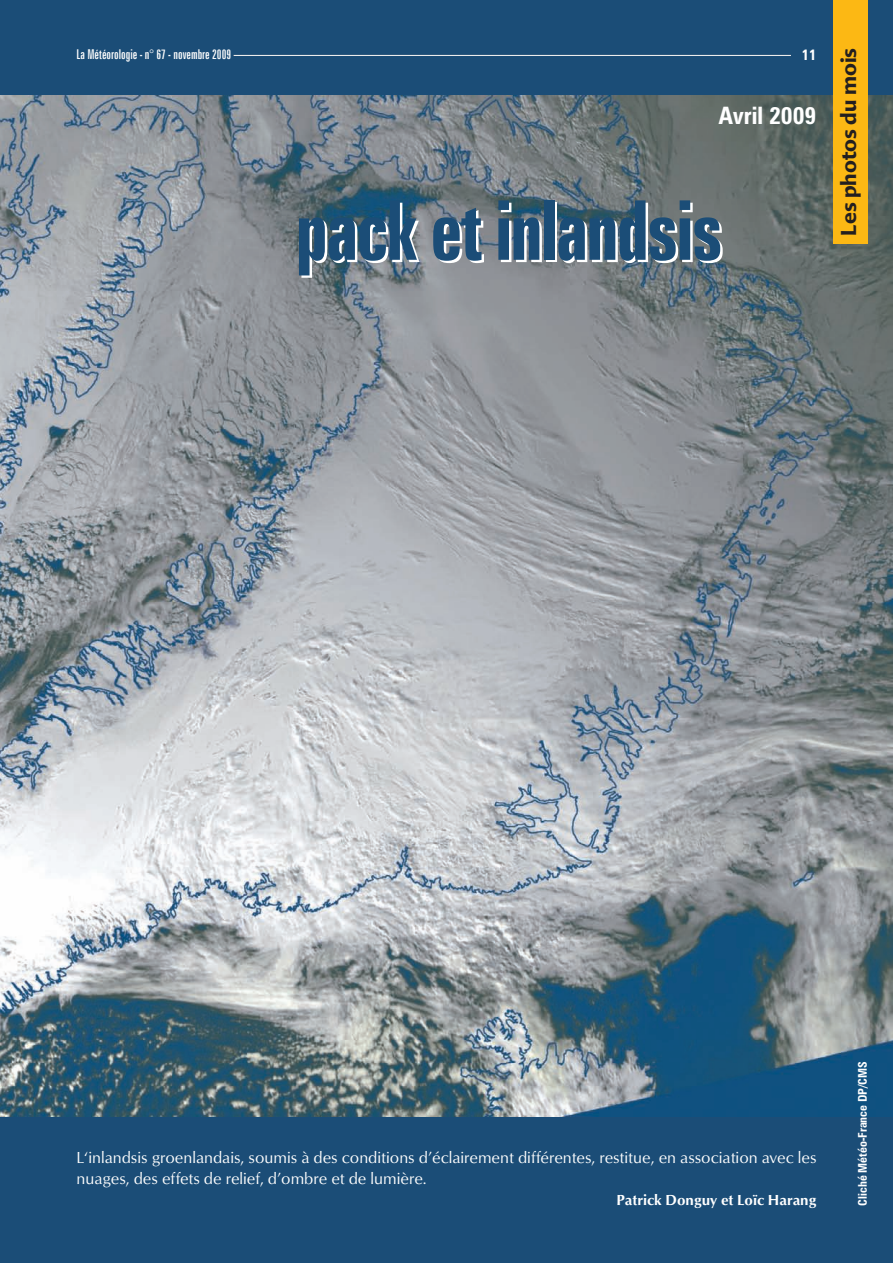
<style>
.page{position:relative;width:893px;height:1263px;background:#1b4d77}
.page>*{position:absolute;margin:0;border:0;box-sizing:border-box;transform-origin:0 0}
.t1{font:700 extra-condensed 82.5px "Zurich BT";letter-spacing:-.02em;color:#fff;scale:.91 1}
.t2{font:700 condensed 24px "Zurich BT";color:#fff}
.t3{font:700 21px "Advert";color:#231f20}
.t4{font:16.5px/21px "Opus";color:#fff}
.t5{font:700 15px "Opus";color:#fff}
.t6{font:700 condensed 15px "Zurich BT";color:#fff}
.t7{font:extra-condensed 13.5px "Zurich BT";color:#fff}
.t8{font:700 condensed 12px "Zurich BT";color:#fff}
</style>
<div class="page">
<img style="left:0;top:95px;width:893px;height:1021px">
<div style="left:833px;top:0;width:34px;height:244px;background:#fcb814"></div>
<hr style="left:234px;top:55px;width:557px;height:1px;background:#fff">
<p class="t7" style="left:77px;top:49px;width:156px">La Météorologie - n° 67 - novembre 2009</p>
<p class="t6" style="left:802px;top:49px;width:16px">11</p>
<h2 class="t2" style="left:719px;top:107px;width:99px">Avril 2009</h2>
<h1 class="t1" style="left:298px;top:203px;width:470px">pack et inlandsis</h1>
<p class="t3" style="left:837px;top:235px;width:189px;rotate:-90deg">Les photos du mois</p>
<p class="t4" style="left:77px;top:1147px;width:741px">L‘inlandsis groenlandais, soumis à des conditions d’éclairement différentes, restitue, en association avec les nuages, des effets de relief, d’ombre et de lumière.</p>
<p class="t5" style="left:617px;top:1191px;width:201px">Patrick Donguy et Loïc Harang</p>
<p class="t8" style="left:858px;top:1205px;width:146px;rotate:-90deg">Cliché Météo-France DP/CMS</p>
</div>
